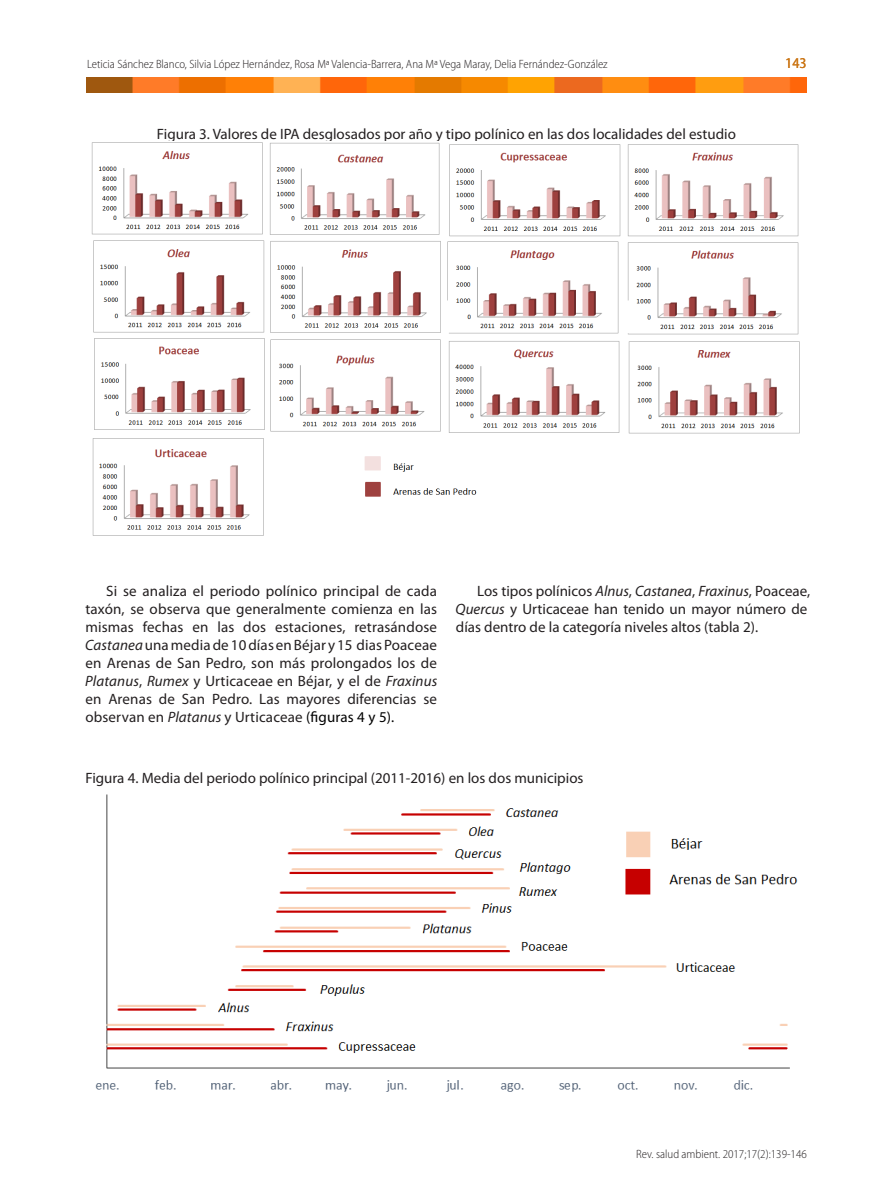
<style>
.page{position:relative;width:893px;height:1191px;background:#fff}
.page>*{position:absolute;margin:0;border:0;box-sizing:border-box;transform-origin:0 0}
.ARTICULO__texto{font:15px/18px "Myriad Pro";color:#231f20;text-align:justify}
.FIGURA_cuerpo{font:15px "Myriad Pro";color:#231f20}
.TABLA__título{font:15px "Myriad Pro";color:#231f20}
.t1{font:semi-condensed 15px "Myriad Pro";color:#cb7616}
.t2{font:300 semi-condensed 12px "Myriad Pro";color:#231f20}
.s1{font-style:italic}
.s2{color:#000}
</style>
<div class="page">
<img style="left:86px;top:77px;width:721px;height:15px">
<img style="left:91px;top:142px;width:709px;height:394px">
<img style="left:95px;top:794px;width:703px;height:298px">
<p class="t2" style="left:87px;top:57px;width:522px">Leticia Sánchez Blanco, Silvia López Hernández, Rosa Mª Valencia-Barrera, Ana Mª Vega Maray, Delia Fernández-González</p>
<p class="t1" style="left:785px;top:54px;width:23px">143</p>
<p class="FIGURA_cuerpo" style="left:157px;top:125px;width:580px">Figura 3. Valores de IPA desglosados por año y tipo polínico en las dos localidades del estudio</p>
<p class="ARTICULO__texto" style="left:85px;top:581px;width:354px;text-indent:21px">Si se analiza el periodo polínico principal de cada taxón, se observa que generalmente comienza en las mismas fechas en las dos estaciones, retrasándose <span class="s1">Castanea</span> una media de 10 días en Béjar y 15 dias Poaceae en Arenas de San Pedro, son más prolongados los de <span class="s1">Platanus</span>, <span class="s1">Rumex</span> y Urticaceae en Béjar, y el de <span class="s1">Fraxinus </span>en Arenas de San Pedro. Las mayores diferencias se observan en <span class="s1">Platanus</span> y Urticaceae <span class="s2">(figuras 4 y 5).</span></p>
<p class="ARTICULO__texto" style="left:456px;top:581px;width:356px;text-align:left;text-indent:22px">Los tipos polínicos <span class="s1">Alnus</span>, <span class="s1">Castanea</span>, <span class="s1">Fraxinus</span>, Poaceae,<br><span class="s1">Quercus</span> y Urticaceae han tenido un mayor número de días dentro de la categoría niveles altos (tabla 2).</p>
<p class="TABLA__título" style="left:85px;top:769px;width:500px">Figura 4. Media del periodo polínico principal (2011-2016) en los dos municipios</p>
<p class="t2" style="left:636px;top:1146px;width:172px">Rev. salud ambient. 2017;17(2):139-146</p>
</div>
